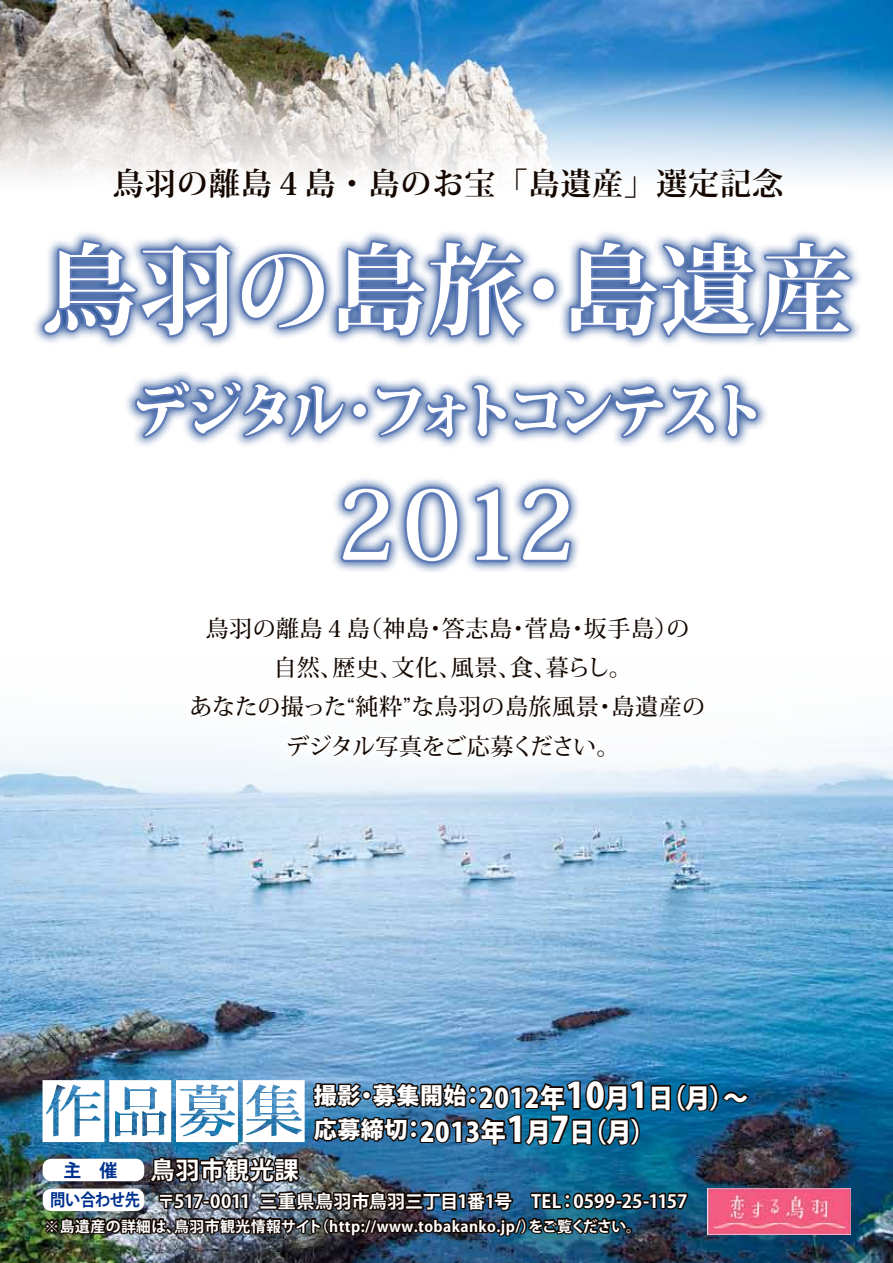
<style>
.page{position:relative;width:893px;height:1263px;background:#fff}
.page>*{position:absolute;margin:0;border:0;box-sizing:border-box;transform-origin:0 0}
.t1{font:700 98.85px "Koz Min Pro";color:#fff}
.t2{font:700 95.7px "Koz Min Pro";color:#fff}
.t3{font:800 58.5px "Koz Min Pro";letter-spacing:-.1em;color:#fff}
.t4{font:800 34.8px "Koz Go Pro";color:#fff;scale:.94 1}
.t5{font:700 31.2px "Koz Min Pro";letter-spacing:.025em;color:#140700}
.t6{font:800 26.7px "Koz Go Pro";letter-spacing:.025em;color:#fff;scale:.94 1}
.t7{font:700 24.15px "Koz Go Pro";letter-spacing:.025em;color:#fff}
.t8{font:500 22.95px "Koz Min Pro";letter-spacing:.02em;color:#140700}
.t9{font:500 22.95px/39.3px "Koz Min Pro";letter-spacing:-.005em;color:#140700}
.t10{font:800 22.95px "Koz Go Pro";letter-spacing:.025em;color:#fff}
.t11{font:700 18px "Koz Go Pro";letter-spacing:.005em;color:#fff}
.t12{font:700 18px "Koz Go Pro";color:#00318f}
.t13{font:700 16.95px "Koz Go Pro";letter-spacing:-.02em;color:#00318f;scale:.9 1}
.t14{font:700 14.85px "Koz Go Pro";letter-spacing:.03em;color:#fff}
.t15{font:700 14.85px "Koz Go Pro";letter-spacing:-.06em;color:#fff}
.s1{font-size:34.8px}
.s2{font-size:22.95px}
</style>
<div class="page">
<img style="left:0;top:741px;width:893px;height:522px">
<img style="left:0;top:0;width:893px;height:179px">
<div style="left:32px;top:230px;width:831px;height:345px;background:#003285;opacity:.8"></div>
<svg style="left:40px;top:237px;width:815px;height:328px"></svg>
<div style="left:177px;top:601px;width:541px;height:171px;background:#fff"></div>
<img style="left:751px;top:1188px;width:99px;height:46px">
<img style="left:43px;top:898px;width:708px;height:365px">
<h3 class="t5" style="left:113px;top:161px;width:672px">鳥羽の離島４島・島のお宝「島遺産」選定記念</h3>
<h1 class="t1" style="left:42px;top:218px;width:813px">鳥羽の島旅島遺産</h1>
<h1 class="t1" style="left:495px;top:218px;width:98px">・</h1>
<h3 class="t3" style="left:132px;top:367px;width:636px">デジタルフォトコンテスト</h3>
<h3 class="t3" style="left:331px;top:367px;width:58px">・</h3>
<h2 class="t2" style="left:320px;top:455px;width:257px">２０１2</h2>
<p class="t8" style="left:206px;top:612px;width:308px">鳥羽の離島４（島神島･答志島</p>
<p class="t8" style="left:525px;top:612px;width:48px">菅島</p>
<p class="t8" style="left:584px;top:612px;width:107px">坂手島の）</p>
<p class="t8" style="left:507px;top:612px;width:25px">・</p>
<p class="t8" style="left:566px;top:612px;width:25px">・</p>
<p class="t8" style="left:451px;top:651px;width:107px">風景食、、</p>
<p class="t8" style="left:274px;top:651px;width:71px">自然、</p>
<p class="t8" style="left:392px;top:651px;width:71px">文化、</p>
<p class="t8" style="left:546px;top:651px;width:87px">暮らし。</p>
<p class="t8" style="left:332px;top:651px;width:71px">歴史、</p>
<p class="t9" style="left:286px;top:686px;width:335px;text-indent:-97px">あなたの撮った“純粋”な鳥羽の島旅風景デジタル写真をご応募ください。</p>
<p class="t8" style="left:611px;top:690px;width:95px">島遺産の</p>
<p class="t8" style="left:594px;top:690px;width:25px">・</p>
<h3 class="t4" style="left:566px;top:1073px;width:43px">10</h3>
<p class="t6" style="left:605px;top:1080px;width:154px">月 （日<span class="s1">1</span> 月 ~(</p>
<p class="t10" style="left:373px;top:1080px;width:95px">募集開始</p>
<p class="t10" style="left:314px;top:1080px;width:48px">撮影</p>
<p class="t6" style="left:461px;top:1080px;width:112px"><span class="s2">：</span>2012年</p>
<p class="t10" style="left:355px;top:1080px;width:24px">・</p>
<p class="t12" style="left:64px;top:1158px;width:55px">主　催</p>
<p class="t13" style="left:50px;top:1188px;width:102px">問い合わせ先</p>
<p class="t7" style="left:151px;top:1154px;width:150px">鳥羽市観光課</p>
<p class="t6" style="left:402px;top:1114px;width:271px"><span class="s2">：</span>2013年 月<span class="s1">1</span> （日<span class="s1">7</span> 月 (</p>
<p class="t10" style="left:314px;top:1114px;width:95px">応募締切</p>
<p class="t11" style="left:157px;top:1189px;width:95px">〒517-0011</p>
<p class="t11" style="left:260px;top:1189px;width:303px">三重県鳥羽市鳥羽三丁目番1 号1 　TEL</p>
<p class="t11" style="left:558px;top:1189px;width:131px">：0599-25-1157</p>
<p class="t15" style="left:528px;top:1216px;width:114px">をご覧ください。</p>
<p class="t14" style="left:174px;top:1216px;width:149px">鳥羽市観光情報サイト</p>
<p class="t14" style="left:45px;top:1216px;width:138px">※島遺産の詳細は、</p>
<p class="t14" style="left:314px;top:1216px;width:223px">（http://www.tobakanko.jp ）/</p>
</div>
